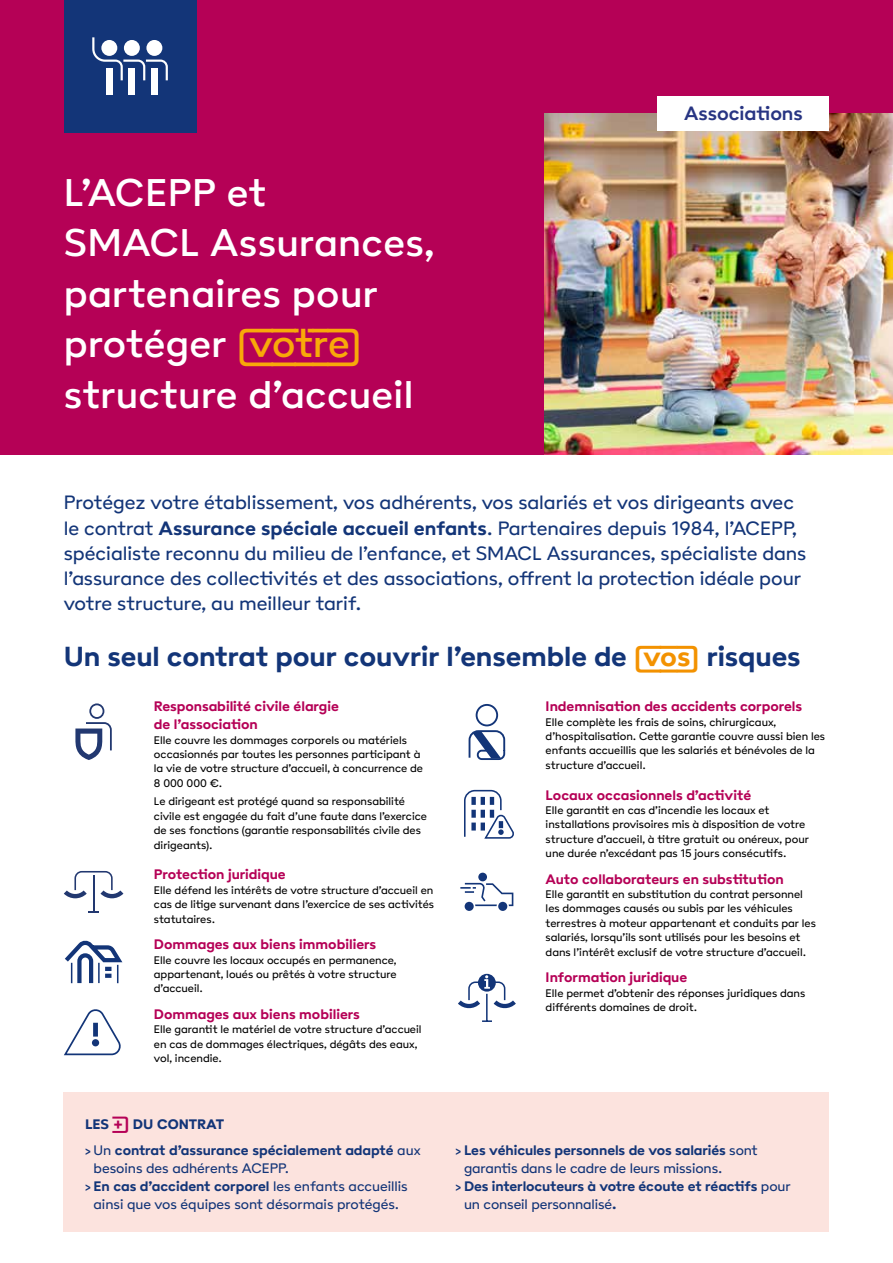
<style>
.page{position:relative;width:893px;height:1263px;background:#fff}
.page>*{position:absolute;margin:0;border:0;box-sizing:border-box;transform-origin:0 0}
.t1{font:500 42px/50.4px "Poligon";letter-spacing:.01em;color:#fff}
.t2{font:700 30px "Poligon";color:#133578}
.t3{font:21px/25.2px "Poligon";color:#133578}
.t4{font:600 21px "Poligon";color:#283583}
.t5{font:700 15px/18px "Poligon";color:#b50156}
.t6{font:700 15px/26.5px "Poligon";letter-spacing:-.005em;color:#133578}
.t7{font:15px "Poligon";letter-spacing:-.005em;color:#133578}
.t8{font:12px/14.4px "Poligon";color:#000}
.s1{font-family:"Poligon Medium Link";font-weight:400;color:#f8a909}
.s2{font-weight:700}
.s3{font-family:"Poligon Bold Link";font-weight:400;color:#f39200}
.s4{font-weight:800}
.s5{font-family:"Poligon Extra Bold Link";font-weight:400;font-size:18px;color:#b50156}
.s6{font-weight:400}
</style>
<div class="page">
<div style="left:0;top:0;width:893px;height:454px;background:#b50156"></div>
<img style="left:544px;top:114px;width:349px;height:340px">
<div style="left:658px;top:97px;width:171px;height:34px;background:#fff"></div>
<svg style="left:75px;top:703px;width:37px;height:57px"></svg>
<svg style="left:64px;top:871px;width:59px;height:27px"></svg>
<hr style="left:93px;top:875px;width:1px;height:37px;background:#223870">
<div style="left:64px;top:0;width:132px;height:133px;background:#133578"></div>
<div style="left:129px;top:68px;width:6px;height:27px;background:#fff"></div>
<div style="left:106px;top:68px;width:6px;height:27px;background:#fff"></div>
<div style="left:151px;top:68px;width:6px;height:27px;background:#fff"></div>
<svg style="left:92px;top:37px;width:76px;height:43px"></svg>
<div style="left:64px;top:1092px;width:765px;height:139px;background:#fce3de"></div>
<svg style="left:65px;top:940px;width:58px;height:44px"></svg>
<svg style="left:64px;top:1009px;width:57px;height:47px"></svg>
<svg style="left:468px;top:704px;width:38px;height:56px"></svg>
<svg style="left:458px;top:974px;width:58px;height:48px"></svg>
<svg style="left:464px;top:789px;width:50px;height:50px"></svg>
<svg style="left:460px;top:873px;width:53px;height:38px"></svg>
<h1 class="t1" style="left:64px;top:166px;width:372px">L’ACEPP et<br>SMACL Assurances, partenaires pour protéger <span class="s1">VOTRE </span>structure d’accueil</h1>
<h3 class="t4" style="left:684px;top:101px;width:120px">Associations</h3>
<p class="t3" style="left:64px;top:490px;width:744px">Protégez votre établissement, vos adhérents, vos salariés et vos dirigeants avec le contrat <span class="s2">Assurance spéciale accueil enfants</span>. Partenaires depuis 1984, l’ACEPP, spécialiste reconnu du milieu de l’enfance, et SMACL Assurances, spécialiste dans l’assurance des collectivités et des associations, offrent la protection idéale pour votre structure, au meilleur tarif.</p>
<h2 class="t2" style="left:64px;top:638px;width:738px">Un seul contrat pour couvrir l’ensemble de <span class="s3">VOS</span> risques</h2>
<p class="t5" style="left:154px;top:697px;width:186px">Responsabilité civile élargie de l’association</p>
<p class="t8" style="left:154px;top:732px;width:271px">Elle couvre les dommages corporels ou matériels occasionnés par toutes les personnes participant à la vie de votre structure d’accueil, à concurrence de 8 000 000 €.</p>
<p class="t8" style="left:154px;top:794px;width:275px">Le dirigeant est protégé quand sa responsabilité civile est engagée du fait d’une faute dans l’exercice de ses fonctions (garantie responsabilités civile des dirigeants).</p>
<p class="t5" style="left:154px;top:865px;width:133px">Protection juridique</p>
<p class="t8" style="left:154px;top:882px;width:282px;text-align:justify">Elle défend les intérêts de votre structure d’accueil en cas de litige survenant dans l’exercice de ses activités statutaires.</p>
<p class="t5" style="left:154px;top:935px;width:224px">Dommages aux biens immobiliers</p>
<p class="t8" style="left:154px;top:952px;width:244px;text-align:justify">Elle couvre les locaux occupés en permanence, appartenant, loués ou prêtés à votre structure d’accueil.</p>
<p class="t5" style="left:154px;top:1004px;width:207px">Dommages aux biens mobiliers</p>
<p class="t8" style="left:154px;top:1022px;width:269px">Elle garantit le matériel de votre structure d’accueil en cas de dommages électriques, dégâts des eaux, vol, incendie.</p>
<p class="t6" style="left:85px;top:1110px;width:337px"><span class="s4">LES</span> <span class="s5">+</span> <span class="s4">DU CONTRAT<br></span><span class="s6">&gt; Un</span> contrat d’assurance spécialement adapté <span class="s6">aux</span></p>
<p class="t7" style="left:94px;top:1159px;width:197px">besoins des adhérents ACEPP.</p>
<p class="t6" style="left:85px;top:1172px;width:324px"><span class="s6">&gt;</span> En cas d’accident corporel <span class="s6">les enfants accueillis</span></p>
<p class="t7" style="left:94px;top:1195px;width:307px">ainsi que vos équipes sont désormais protégés.</p>
<p class="t5" style="left:546px;top:697px;width:258px">Indemnisation des accidents corporels</p>
<p class="t8" style="left:546px;top:714px;width:281px">Elle complète les frais de soins, chirurgicaux, d’hospitalisation. Cette garantie couvre aussi bien les enfants accueillis que les salariés et bénévoles de la structure d’accueil.</p>
<p class="t5" style="left:546px;top:785px;width:207px">Locaux occasionnels d’activité</p>
<p class="t8" style="left:546px;top:803px;width:265px">Elle garantit en cas d’incendie les locaux et installations provisoires mis à disposition de votre structure d’accueil, à titre gratuit ou onéreux, pour une durée n’excédant pas 15 jours consécutifs.</p>
<p class="t5" style="left:546px;top:869px;width:240px">Auto collaborateurs en substitution</p>
<p class="t8" style="left:546px;top:887px;width:272px">Elle garantit en substitution du contrat personnel les dommages causés ou subis par les véhicules terrestres à moteur appartenant et conduits par les salariés, lorsqu’ils sont utilisés pour les besoins et dans l’intérêt exclusif de votre structure d’accueil.</p>
<p class="t5" style="left:546px;top:968px;width:143px">Information juridique</p>
<p class="t8" style="left:546px;top:985px;width:261px">Elle permet d’obtenir des réponses juridiques dans différents domaines de droit.</p>
<p class="t6" style="left:455px;top:1136px;width:304px"><span class="s6">&gt;</span> Les véhicules personnels de vos salariés <span class="s6">sont</span></p>
<p class="t7" style="left:464px;top:1159px;width:260px">garantis dans le cadre de leurs missions.</p>
<p class="t6" style="left:455px;top:1172px;width:337px"><span class="s6">&gt;</span> Des interlocuteurs à votre écoute et réactifs <span class="s6">pour</span></p>
<p class="t7" style="left:464px;top:1195px;width:154px">un conseil personnalisé<span class="s2">.</span></p>
</div>
